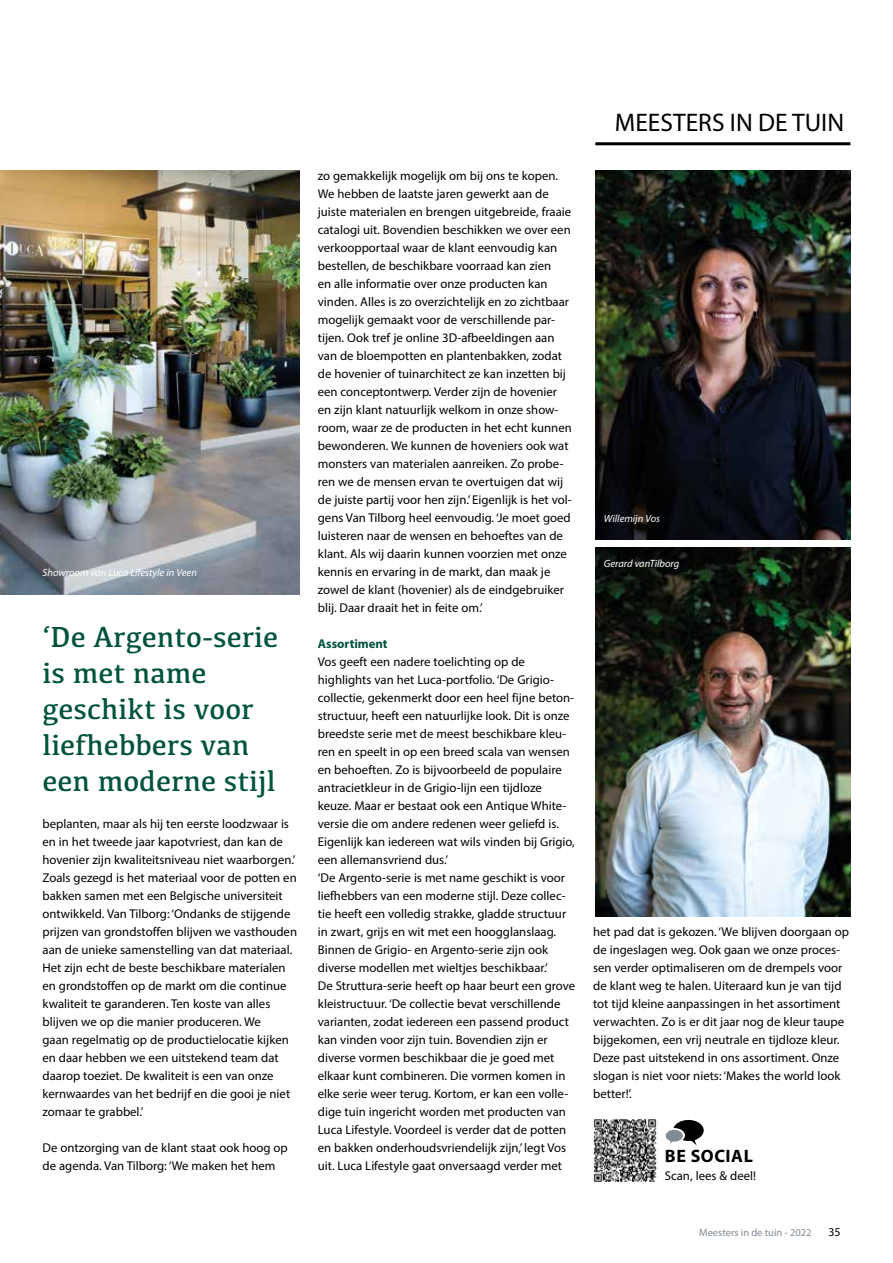
<style>
.page{position:relative;width:893px;height:1263px;background:#fff}
.page>*{position:absolute;margin:0;border:0;box-sizing:border-box;transform-origin:0 0}
.t1{font:30px/36px "Kefa";color:#00533d}
.t2{font:25.5px "Myriad Pro";color:#000}
.t3{font:700 18px "Myriad Pro";letter-spacing:.03em;color:#000}
.t4{font:12.75px/18px "Myriad Pro";color:#000}
.t5{font:700 12.75px "Myriad Pro";color:#00533d}
.t6{font:12px "Myriad Pro";color:#000}
.t7{font:italic 10.5px "Myriad Pro";color:#fff}
.t8{font:10.5px "Myriad Pro";color:#808b94}
</style>
<div class="page">
<hr style="left:595px;top:142px;width:255px;height:3px;background:#000">
<img style="left:595px;top:170px;width:255px;height:369px">
<img style="left:595px;top:548px;width:255px;height:369px">
<img style="left:0;top:170px;width:300px;height:424px">
<img style="left:593px;top:1119px;width:65px;height:62px">
<svg style="left:666px;top:1120px;width:38px;height:26px"></svg>
<p class="t7" style="left:43px;top:566px;width:156px">Showroom van Luca Lifestyle in Veen</p>
<h1 class="t1" style="left:43px;top:618px;width:237px">‘De Argento-serie is met name geschikt is voor liefhebbers van een moderne stijl</h1>
<p class="t4" style="left:43px;top:815px;width:256px">beplanten, maar als hij ten eerste loodzwaar is en in het tweede jaar kapotvriest, dan kan de hovenier zijn kwaliteitsniveau niet waarborgen.’ Zoals gezegd is het materiaal voor de potten en bakken samen met een Belgische universiteit ontwikkeld. Van Tilborg: ‘Ondanks de stijgende prijzen van grondstoffen blijven we vasthouden aan de unieke samenstelling van dat materiaal.<br>Het zijn echt de beste beschikbare materialen en grondstoffen op de markt om die continue kwaliteit te garanderen. Ten koste van alles blijven we op die manier produceren. We<br>gaan regelmatig op de productielocatie kijken en daar hebben we een uitstekend team dat daarop toeziet. De kwaliteit is een van onze kernwaardes van het bedrijf en die gooi je niet zomaar te grabbel.’</p>
<p class="t4" style="left:43px;top:1139px;width:247px">De ontzorging van de klant staat ook hoog op de agenda. Van Tilborg: ‘We maken het hem</p>
<p class="t4" style="left:318px;top:167px;width:255px">zo gemakkelijk mogelijk om bij ons te kopen.<br>We hebben de laatste jaren gewerkt aan de juiste materialen en brengen uitgebreide, fraaie catalogi uit. Bovendien beschikken we over een verkoopportaal waar de klant eenvoudig kan bestellen, de beschikbare voorraad kan zien<br>en alle informatie over onze producten kan vinden. Alles is zo overzichtelijk en zo zichtbaar mogelijk gemaakt voor de verschillende par&shy;tijen. Ook tref je online 3D-afbeeldingen aan van de bloempotten en plantenbakken, zodat de hovenier of tuinarchitect ze kan inzetten bij een conceptontwerp. Verder zijn de hovenier en zijn klant natuurlijk welkom in onze show&shy;room, waar ze de producten in het echt kunnen bewonderen. We kunnen de hoveniers ook wat monsters van materialen aanreiken. Zo probe&shy;ren we de mensen ervan te overtuigen dat wij de juiste partij voor hen zijn.’ Eigenlijk is het vol&shy;gens Van Tilborg heel eenvoudig. ‘Je moet goed luisteren naar de wensen en behoeftes van de klant. Als wij daarin kunnen voorzien met onze kennis en ervaring in de markt, dan maak je zowel de klant (hovenier) als de eindgebruiker blij. Daar draait het in feite om.’</p>
<p class="t5" style="left:318px;top:636px;width:71px">Assortiment</p>
<p class="t4" style="left:318px;top:653px;width:259px">Vos geeft een nadere toelichting op de highlights van het Luca-portfolio. ‘De Grigio&shy;collectie, gekenmerkt door een heel fijne beton&shy;structuur, heeft een natuurlijke look. Dit is onze breedste serie met de meest beschikbare kleu&shy;ren en speelt in op een breed scala van wensen en behoeften. Zo is bijvoorbeeld de populaire antracietkleur in de Grigio-lijn een tijdloze keuze. Maar er bestaat ook een Antique White&shy;versie die om andere redenen weer geliefd is.<br>Eigenlijk kan iedereen wat wils vinden bij Grigio, een allemansvriend dus.’<br>‘De Argento-serie is met name geschikt is voor liefhebbers van een moderne stijl. Deze collec&shy;tie heeft een volledig strakke, gladde structuur in zwart, grijs en wit met een hoogglanslaag.<br>Binnen de Grigio- en Argento-serie zijn ook diverse modellen met wieltjes beschikbaar.’<br>De Struttura-serie heeft op haar beurt een grove kleistructuur. ‘De collectie bevat verschillende varianten, zodat iedereen een passend product kan vinden voor zijn tuin. Bovendien zijn er diverse vormen beschikbaar die je goed met elkaar kunt combineren. Die vormen komen in elke serie weer terug. Kortom, er kan een volle&shy;dige tuin ingericht worden met producten van Luca Lifestyle. Voordeel is verder dat de potten en bakken onderhoudsvriendelijk zijn,’ legt Vos uit. Luca Lifestyle gaat onversaagd verder met</p>
<h2 class="t2" style="left:615px;top:107px;width:231px">MEESTERS IN DE TUIN</h2>
<p class="t7" style="left:604px;top:512px;width:58px">Willemijn Vos</p>
<p class="t7" style="left:604px;top:557px;width:77px">Gerard vanTilborg</p>
<p class="t4" style="left:593px;top:923px;width:257px">het pad dat is gekozen. ‘We blijven doorgaan op de ingeslagen weg. Ook gaan we onze proces&shy;sen verder optimaliseren om de drempels voor de klant weg te halen. Uiteraard kun je van tijd tot tijd kleine aanpassingen in het assortiment verwachten. Zo is er dit jaar nog de kleur taupe bijgekomen, een vrij neutrale en tijdloze kleur.<br>Deze past uitstekend in ons assortiment. Onze slogan is niet voor niets: ‘Makes the world look better!’.</p>
<h3 class="t3" style="left:665px;top:1144px;width:89px">BE SOCIAL</h3>
<p class="t4" style="left:665px;top:1166px;width:93px">Scan, lees &amp; deel!</p>
<p class="t8" style="left:699px;top:1226px;width:114px">Meesters in de tuin - 2022</p>
<p class="t6" style="left:828px;top:1224px;width:14px">35</p>
</div>
